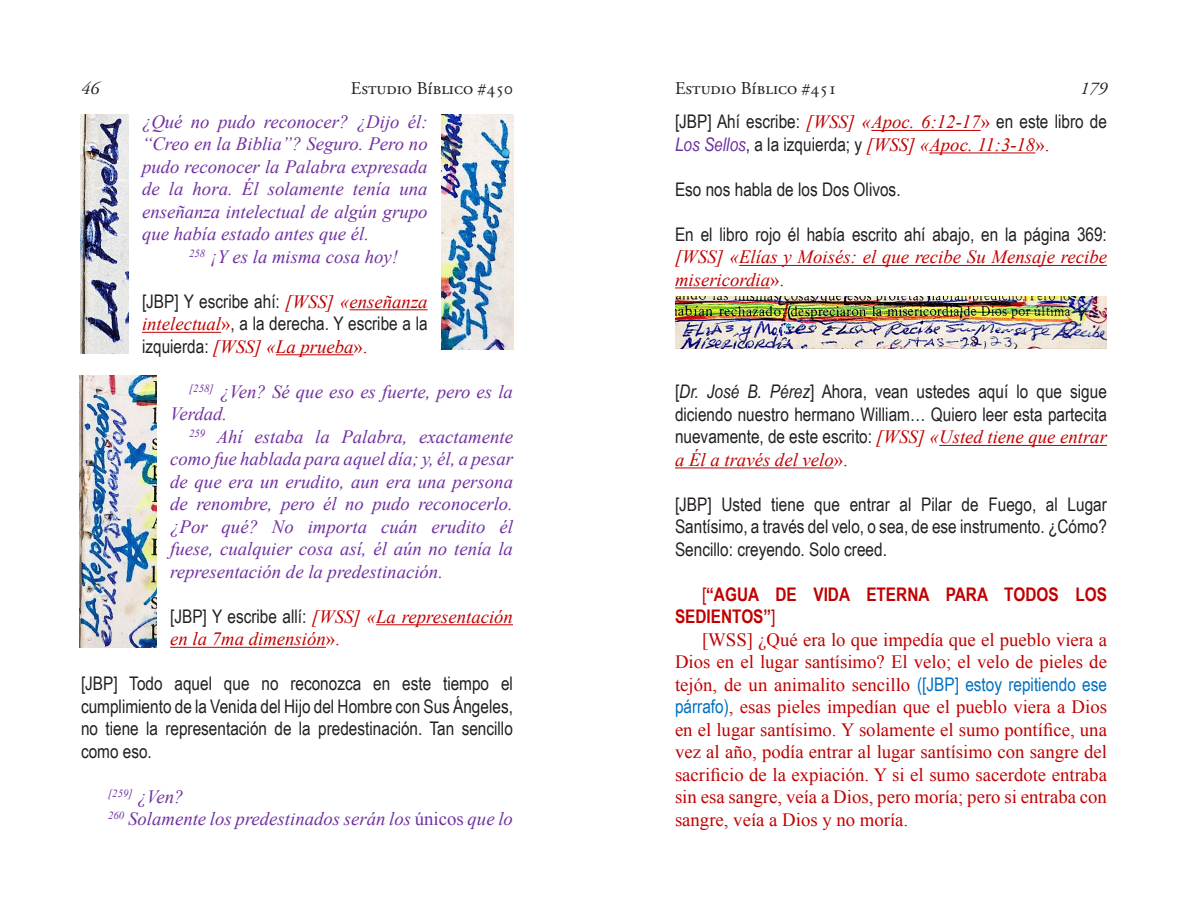
<style>
.page{position:relative;width:1188px;height:918px;background:#fff}
.page>*{position:absolute;margin:0;border:0;box-sizing:border-box;transform-origin:0 0}
.t1{font:18.75px/22.5px "Arial Narrow";color:#231f20;text-align:justify}
.t2{font:italic 18.75px/22.5px "Times New Roman";color:#7030a0}
.t3{font:18.75px/22.5px "Times New Roman";color:#c00000;text-align:justify}
.t4{font:italic 18.75px/22.5px "Times New Roman";color:#c00000}
.t5{font:700 18.75px/22.5px "Arial Narrow";color:#c00000}
.t6{font:18px "Adobe Garamond Pro";color:#231f20}
.t7{font:italic 18px "Adobe Garamond Pro";color:#231f20}
.t8{font:italic 10.95px "Times New Roman";color:#7030a0}
.s1{font-family:"Times New Roman";font-style:italic;color:#c00000}
.s2{font-family:"Times New Roman";color:#c00000}
.s3{font-family:"Arial Narrow";font-style:normal;color:#231f20}
.s4{font-style:normal}
.s5{font-size:18.75px}
.s6{font-family:"Arial Narrow";color:#7030a0}
.s7{font-style:italic}
.s8{font-weight:400}
.s9{font-family:"Arial Narrow";color:#0070c0}
</style>
<div class="page">
<hr style="left:350px;top:310px;width:78px;height:1px;background:#c00000">
<hr style="left:142px;top:332px;width:79px;height:1px;background:#c00000">
<hr style="left:276px;top:355px;width:78px;height:1px;background:#c00000">
<hr style="left:376px;top:625px;width:137px;height:1px;background:#c00000">
<hr style="left:170px;top:647px;width:156px;height:1px;background:#c00000">
<img style="left:442px;top:115px;width:71px;height:234px">
<img style="left:80px;top:115px;width:49px;height:239px">
<img style="left:79px;top:376px;width:78px;height:272px">
<hr style="left:871px;top:130px;width:110px;height:1px;background:#c00000">
<hr style="left:929px;top:153px;width:106px;height:1px;background:#c00000">
<hr style="left:739px;top:265px;width:368px;height:1px;background:#c00000">
<hr style="left:675px;top:288px;width:95px;height:1px;background:#c00000">
<hr style="left:939px;top:445px;width:168px;height:1px;background:#c00000">
<hr style="left:675px;top:468px;width:159px;height:1px;background:#c00000">
<img style="left:675px;top:297px;width:432px;height:52px">
<p class="t7" style="left:81px;top:78px;width:19px">46</p>
<p class="t6" style="left:351px;top:78px;width:164px">Estudio Bíblico #450</p>
<p class="t2" style="left:142px;top:110px;width:287px">¿Qué no pudo reconocer? ¿Dijo él:</p>
<p class="t2" style="left:142px;top:132px;width:287px">“Creo en la Biblia”? Seguro. Pero no</p>
<p class="t2" style="left:142px;top:155px;width:287px">pudo reconocer la Palabra expresada</p>
<p class="t2" style="left:142px;top:177px;width:287px">de la hora. Él solamente tenía una</p>
<p class="t2" style="left:142px;top:200px;width:287px">enseñanza intelectual de algún grupo</p>
<p class="t2" style="left:142px;top:222px;width:229px">que había estado antes que él.</p>
<p class="t2" style="left:189px;top:245px;width:211px"><sup>258</sup> ¡Y es la misma cosa hoy!</p>
<p class="t1" style="left:142px;top:289px;width:287px">[JBP] Y escribe ahí: <span class="s1">[WSS] «enseñanza intelectual</span><span class="s2">»</span>, a la derecha. Y escribe a la</p>
<p class="t4" style="left:142px;top:335px;width:227px"><span class="s3">izquierda:</span> [WSS] «La prueba<span class="s4">».</span></p>
<p class="t2" style="left:170px;top:380px;width:344px;text-indent:19px"><sup>[258]</sup> ¿Ven? Sé que eso es fuerte, pero es la<br>Verdad.</p>
<p class="t2" style="left:170px;top:425px;width:344px;text-align:justify;text-indent:19px"><sup>259</sup> Ahí estaba la Palabra, exactamente como fue hablada para aquel día; y, él, a pesar de que era un erudito, aun era una persona de renombre, pero él no pudo reconocerlo. ¿Por qué? No importa cuán erudito él fuese, cualquier cosa así, él aún no tenía la representación de la predestinación.</p>
<p class="t4" style="left:170px;top:605px;width:344px"><span class="s3">[JBP] Y escribe allí:</span> [WSS] «La representación en la 7ma dimensión<span class="s4">».</span></p>
<p class="t1" style="left:81px;top:672px;width:434px">[JBP] Todo aquel que no reconozca en este tiempo el cumplimiento de la Venida del Hijo del Hombre con Sus Ángeles, no tiene la representación de la predestinación. Tan sencillo como eso.</p>
<p class="t8" style="left:108px;top:785px;width:77px">[259] <span class="s5">¿Ven?</span></p>
<p class="t2" style="left:108px;top:807px;width:407px"><sup>260</sup> Solamente los predestinados serán los <span class="s4">únicos</span> que lo</p>
<p class="t6" style="left:675px;top:78px;width:164px">Estudio Bíblico #451</p>
<p class="t7" style="left:1080px;top:78px;width:28px">179</p>
<p class="t1" style="left:675px;top:110px;width:433px">[JBP] Ahí escribe: <span class="s1">[WSS] «Apoc. 6:12-17</span><span class="s2">»</span> en este libro de</p>
<p class="t4" style="left:675px;top:133px;width:376px"><span class="s6">Los Sellos</span><span class="s3">, a la izquierda; y</span> [WSS] «Apoc. 11:3-18<span class="s4">».</span></p>
<p class="t1" style="left:675px;top:177px;width:227px">Eso nos habla de los Dos Olivos.</p>
<p class="t1" style="left:675px;top:222px;width:433px">En el libro rojo él había escrito ahí abajo, en la página 369:</p>
<p class="t4" style="left:675px;top:245px;width:434px">[WSS] «Elías y Moisés: el que recibe Su Mensaje recibe misericordia<span class="s4">».</span></p>
<p class="t1" style="left:675px;top:380px;width:433px">[<span class="s7">Dr. José B. Pérez</span>] Ahora, vean ustedes aquí lo que sigue diciendo nuestro hermano William… Quiero leer esta partecita nuevamente, de este escrito: <span class="s1">[WSS] «Usted tiene que entrar</span></p>
<p class="t4" style="left:675px;top:448px;width:174px">a Él a través del velo<span class="s4">».</span></p>
<p class="t1" style="left:675px;top:492px;width:433px">[JBP] Usted tiene que entrar al Pilar de Fuego, al Lugar Santísimo, a través del velo, o sea, de ese instrumento. ¿Cómo?<br>Sencillo: creyendo. Solo creed.</p>
<p class="t5" style="left:675px;top:582px;width:434px;text-indent:27px"><span class="s8">[</span>“AGUA DE VIDA ETERNA PARA TODOS LOS<br>SEDIENTOS”<span class="s8">]</span></p>
<p class="t3" style="left:675px;top:628px;width:434px;text-indent:27px">[WSS] ¿Qué era lo que impedía que el pueblo viera a Dios en el lugar santísimo? El velo; el velo de pieles de tejón, de un animalito sencillo <span class="s9">([JBP] estoy repitiendo ese párrafo)</span>, esas pieles impedían que el pueblo viera a Dios en el lugar santísimo. Y solamente el sumo pontífice, una vez al año, podía entrar al lugar santísimo con sangre del sacrificio de la expiación. Y si el sumo sacerdote entraba sin esa sangre, veía a Dios, pero moría; pero si entraba con sangre, veía a Dios y no moría.</p>
</div>
